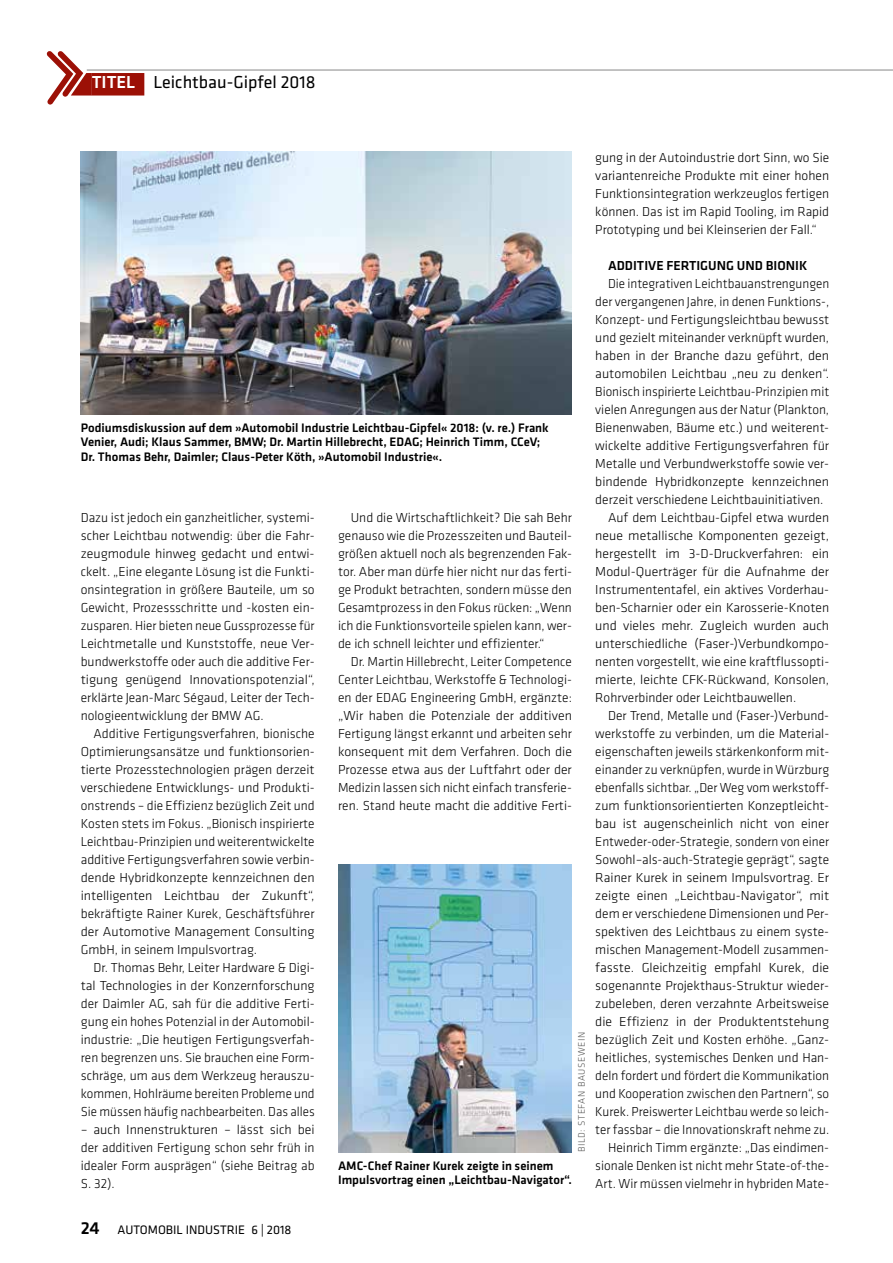
<style>
.page{position:relative;width:893px;height:1263px;background:#fff}
.page>*{position:absolute;margin:0;border:0;box-sizing:border-box;transform-origin:0 0}
.t1{font:18px "Klavika Basic";color:#000}
.t2{font:300 13.5px/18px "Klavika Basic";color:#000;text-align:justify}
.t3{font:500 13.5px "Klavika Basic";color:#000}
.t4{font:500 12.75px/14.2px "Klavika Basic";color:#000}
.t5{font:12.75px "Klavika Basic";color:#000}
.t6{font:300 9.75px "Klavika Basic";letter-spacing:.06em;color:#575756}
.s1{font-weight:500;color:#fff}
.s2{font-weight:500;font-size:18px}
</style>
<div class="page">
<div style="left:92px;top:73px;width:52px;height:23px;background:#9c1006"></div>
<hr style="left:87px;top:70px;width:806px;height:1px;background:#878787">
<svg style="left:46px;top:51px;width:46px;height:54px"></svg>
<img style="left:81px;top:152px;width:491px;height:262px">
<img style="left:338px;top:864px;width:234px;height:288px">
<h1 class="t1" style="left:92px;top:70px;width:225px"><span class="s1">TITEL</span> Leichtbau-Gipfel 2018</h1>
<p class="t4" style="left:81px;top:420px;width:469px">Podiumsdiskussion auf dem »Automobil Industrie Leichtbau-Gipfel« 2018: (v. re.) Frank<br>Venier, Audi; Klaus Sammer, BMW; Dr. Martin Hillebrecht, EDAG; Heinrich Timm, CCeV;<br>Dr. Thomas Behr, Daimler; Claus-Peter Köth, »Automobil Industrie«.</p>
<p class="t2" style="left:81px;top:508px;width:235px">Dazu ist jedoch ein ganzheitlicher, systemi&shy;scher Leichtbau notwendig: über die Fahr&shy;zeugmodule hinweg gedacht und entwi&shy;ckelt. „Eine elegante Lösung ist die Funkti&shy;onsintegration in größere Bauteile, um so Gewicht, Prozessschritte und -kosten ein&shy;zusparen. Hier bieten neue Gussprozesse für Leichtmetalle und Kunststoffe, neue Ver&shy;bundwerkstoffe oder auch die additive Fer&shy;tigung genügend Innovationspotenzial“, erklärte Jean-Marc Ségaud, Leiter der Tech&shy;nologieentwicklung der BMW AG.</p>
<p class="t2" style="left:81px;top:724px;width:235px;text-indent:13px">Additive Fertigungsverfahren, bionische Optimierungsansätze und funktionsorien&shy;tierte Prozesstechnologien prägen derzeit verschiedene Entwicklungs- und Produkti&shy;onstrends – die Effizienz bezüglich Zeit und Kosten stets im Fokus. „Bionisch inspirierte Leichtbau-Prinzipien und weiterentwickelte additive Fertigungsverfahren sowie verbin&shy;dende Hybridkonzepte kennzeichnen den intelligenten Leichtbau der Zukunft“, bekräftigte Rainer Kurek, Geschäftsführer der Automotive Management Consulting GmbH, in seinem Impulsvortrag.</p>
<p class="t2" style="left:81px;top:958px;width:235px;text-indent:13px">Dr. Thomas Behr, Leiter Hardware &amp; Digi&shy;tal Technologies in der Konzernforschung der Daimler AG, sah für die additive Ferti&shy;gung ein hohes Potenzial in der Automobil&shy;industrie: „Die heutigen Fertigungsverfah&shy;ren begrenzen uns. Sie brauchen eine Form&shy;schräge, um aus dem Werkzeug herauszu&shy;kommen, Hohlräume bereiten Probleme und Sie müssen häufig nachbearbeiten. Das alles</p>
<p class="t2" style="left:81px;top:1120px;width:235px">– auch Innenstrukturen – lässt sich bei der additiven Fertigung schon sehr früh in idealer Form ausprägen“ (siehe Beitrag ab S. 32).</p>
<p class="t2" style="left:338px;top:508px;width:235px;text-indent:13px">Und die Wirtschaftlichkeit? Die sah Behr genauso wie die Prozesszeiten und Bauteil&shy;größen aktuell noch als begrenzenden Fak&shy;tor. Aber man dürfe hier nicht nur das ferti&shy;ge Produkt betrachten, sondern müsse den Gesamtprozess in den Fokus rücken: „Wenn ich die Funktionsvorteile spielen kann, wer&shy;de ich schnell leichter und effizienter.“</p>
<p class="t2" style="left:338px;top:652px;width:235px;text-indent:13px">Dr. Martin Hillebrecht, Leiter Competence Center Leichtbau, Werkstoffe &amp; Technologi&shy;en der EDAG Engineering GmbH, ergänzte: „Wir haben die Potenziale der additiven Fertigung längst erkannt und arbeiten sehr konsequent mit dem Verfahren. Doch die Prozesse etwa aus der Luftfahrt oder der Medizin lassen sich nicht einfach transferie&shy;ren. Stand heute macht die additive Ferti-</p>
<p class="t6" style="left:576px;top:1152px;width:122px;rotate:-90deg">BILD: STEFAN BAUSEWEIN</p>
<p class="t4" style="left:338px;top:1158px;width:235px">AMC-Chef Rainer Kurek zeigte in seinem<br>Impulsvortrag einen „Leichtbau-Navigator“.</p>
<p class="t2" style="left:595px;top:148px;width:235px">gung in der Autoindustrie dort Sinn, wo Sie variantenreiche Produkte mit einer hohen Funktionsintegration werkzeuglos fertigen können. Das ist im Rapid Tooling, im Rapid Prototyping und bei Kleinserien der Fall.“</p>
<p class="t3" style="left:608px;top:256px;width:201px">ADDITIVE FERTIGUNG UND BIONIK</p>
<p class="t2" style="left:608px;top:274px;width:223px">Die integrativen Leichtbauanstrengungen</p>
<p class="t2" style="left:595px;top:292px;width:235px">der vergangenen Jahre, in denen Funktions-,</p>
<p class="t2" style="left:595px;top:310px;width:235px">Konzept- und Fertigungsleichtbau bewusst</p>
<p class="t2" style="left:595px;top:328px;width:235px">und gezielt miteinander verknüpft wurden,</p>
<p class="t2" style="left:595px;top:346px;width:235px">haben in der Branche dazu geführt, den</p>
<p class="t2" style="left:595px;top:364px;width:235px">automobilen Leichtbau „neu zu denken“.</p>
<p class="t2" style="left:595px;top:382px;width:235px">Bionisch inspirierte Leichtbau-Prinzipien mit</p>
<p class="t2" style="left:595px;top:400px;width:235px">vielen Anregungen aus der Natur (Plankton,</p>
<p class="t2" style="left:595px;top:418px;width:235px">Bienenwaben, Bäume etc.) und weiterent-</p>
<p class="t2" style="left:595px;top:436px;width:235px">wickelte additive Fertigungsverfahren für</p>
<p class="t2" style="left:595px;top:454px;width:235px">Metalle und Verbundwerkstoffe sowie ver-</p>
<p class="t2" style="left:595px;top:472px;width:235px">bindende Hybridkonzepte kennzeichnen</p>
<p class="t2" style="left:595px;top:490px;width:230px">derzeit verschiedene Leichtbauinitiativen.</p>
<p class="t2" style="left:608px;top:508px;width:223px">Auf dem Leichtbau-Gipfel etwa wurden</p>
<p class="t2" style="left:595px;top:526px;width:235px">neue metallische Komponenten gezeigt,</p>
<p class="t2" style="left:595px;top:544px;width:235px">hergestellt im 3-D-Druckverfahren: ein</p>
<p class="t2" style="left:595px;top:562px;width:235px">Modul-Querträger für die Aufnahme der</p>
<p class="t2" style="left:595px;top:580px;width:235px">Instrumententafel, ein aktives Vorderhau-</p>
<p class="t2" style="left:595px;top:598px;width:235px">ben-Scharnier oder ein Karosserie-Knoten</p>
<p class="t2" style="left:595px;top:616px;width:235px">und vieles mehr. Zugleich wurden auch</p>
<p class="t2" style="left:595px;top:634px;width:235px">unterschiedliche (Faser-)Verbundkompo-</p>
<p class="t2" style="left:595px;top:652px;width:235px">nenten vorgestellt, wie eine kraftflussopti-</p>
<p class="t2" style="left:595px;top:670px;width:235px">mierte, leichte CFK-Rückwand, Konsolen,</p>
<p class="t2" style="left:595px;top:688px;width:202px">Rohrverbinder oder Leichtbauwellen.</p>
<p class="t2" style="left:608px;top:706px;width:223px">Der Trend, Metalle und (Faser-)Verbund-</p>
<p class="t2" style="left:595px;top:724px;width:235px">werkstoffe zu verbinden, um die Material-</p>
<p class="t2" style="left:595px;top:742px;width:235px">eigenschaften jeweils stärkenkonform mit-</p>
<p class="t2" style="left:595px;top:760px;width:235px">einander zu verknüpfen, wurde in Würzburg</p>
<p class="t2" style="left:595px;top:778px;width:235px">ebenfalls sichtbar. „Der Weg vom werkstoff-</p>
<p class="t2" style="left:595px;top:796px;width:235px">zum funktionsorientierten Konzeptleicht-</p>
<p class="t2" style="left:595px;top:814px;width:235px">bau ist augenscheinlich nicht von einer</p>
<p class="t2" style="left:595px;top:832px;width:235px">Entweder-oder-Strategie, sondern von einer</p>
<p class="t2" style="left:595px;top:850px;width:235px">Sowohl–als-auch-Strategie geprägt“, sagte</p>
<p class="t2" style="left:595px;top:868px;width:235px">Rainer Kurek in seinem Impulsvortrag. Er</p>
<p class="t2" style="left:595px;top:886px;width:235px">zeigte einen „Leichtbau-Navigator“, mit</p>
<p class="t2" style="left:595px;top:904px;width:235px">dem er verschiedene Dimensionen und Per-</p>
<p class="t2" style="left:595px;top:922px;width:235px">spektiven des Leichtbaus zu einem syste-</p>
<p class="t2" style="left:595px;top:940px;width:235px">mischen Management-Modell zusammen-</p>
<p class="t2" style="left:595px;top:958px;width:235px">fasste. Gleichzeitig empfahl Kurek, die</p>
<p class="t2" style="left:595px;top:976px;width:235px">sogenannte Projekthaus-Struktur wieder-</p>
<p class="t2" style="left:595px;top:994px;width:235px">zubeleben, deren verzahnte Arbeitsweise</p>
<p class="t2" style="left:595px;top:1012px;width:235px">die Effizienz in der Produktentstehung</p>
<p class="t2" style="left:595px;top:1030px;width:235px">bezüglich Zeit und Kosten erhöhe. „Ganz-</p>
<p class="t2" style="left:595px;top:1048px;width:235px">heitliches, systemisches Denken und Han-</p>
<p class="t2" style="left:595px;top:1066px;width:235px">deln fordert und fördert die Kommunikation</p>
<p class="t2" style="left:595px;top:1084px;width:235px">und Kooperation zwischen den Partnern“, so</p>
<p class="t2" style="left:595px;top:1102px;width:235px">Kurek. Preiswerter Leichtbau werde so leich-</p>
<p class="t2" style="left:595px;top:1120px;width:235px">ter fassbar – die Innovationskraft nehme zu.</p>
<p class="t2" style="left:608px;top:1138px;width:223px">Heinrich Timm ergänzte: „Das eindimen-</p>
<p class="t2" style="left:595px;top:1156px;width:235px">sionale Denken ist nicht mehr State-of-the-</p>
<p class="t2" style="left:595px;top:1174px;width:235px">Art. Wir müssen vielmehr in hybriden Mate-</p>
<p class="t5" style="left:81px;top:1222px;width:212px"><span class="s2">24</span> AUTOMOBIL INDUSTRIE 6 | 2018</p>
</div>
